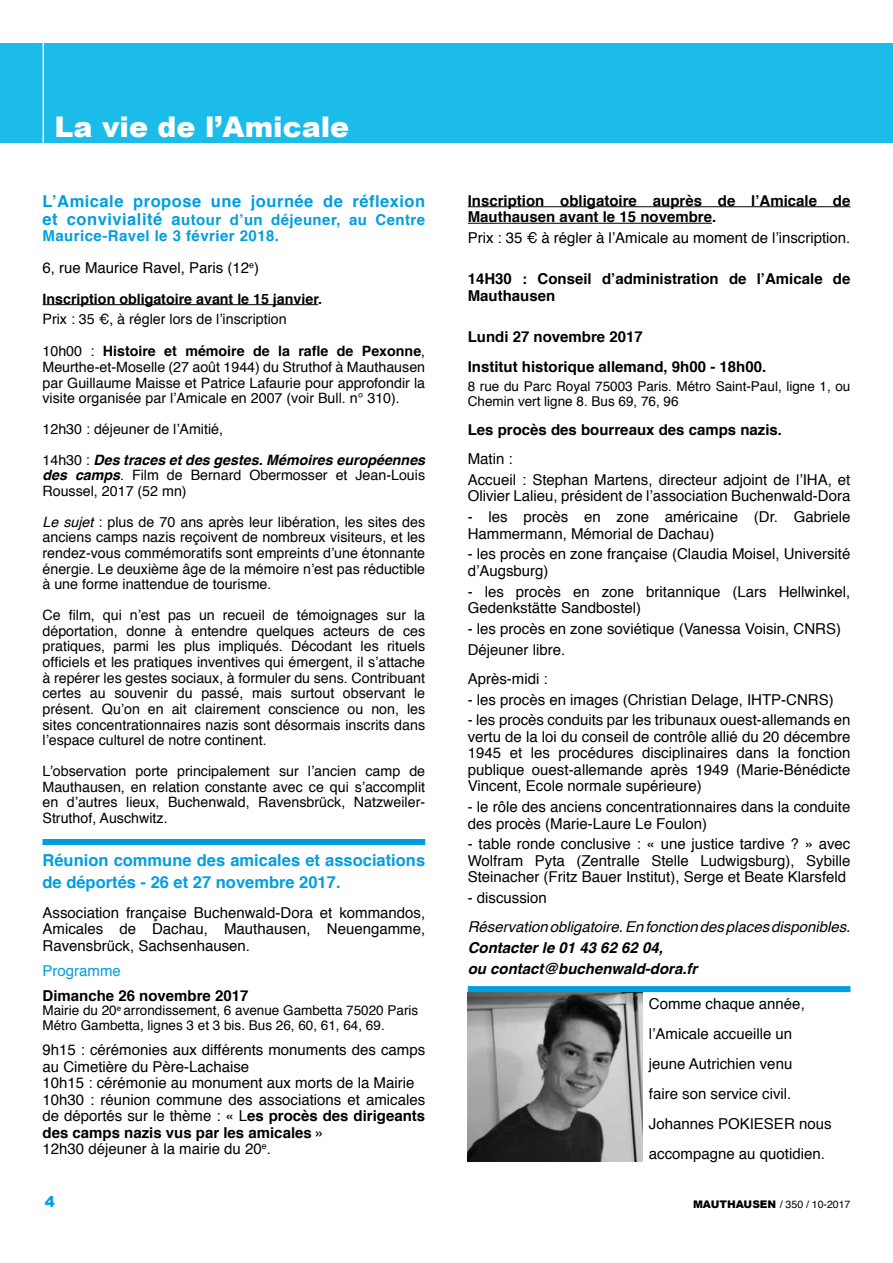
<style>
.page{position:relative;width:893px;height:1263px;background:#fff}
.page>*{position:absolute;margin:0;border:0;box-sizing:border-box;transform-origin:0 0}
.t1{font:900 28.5px "Arial";color:#fff}
.t2{font:700 16.5px/22.5px "Helvetica";color:#009ee0}
.t3{font:700 16.5px "Helvetica";letter-spacing:.03em;color:#009ee0}
.t4{font:15px/16.5px "Helvetica";color:#000}
.t5{font:700 15px/16.5px "Helvetica";color:#000}
.t6{font:700 15px/16.5px "Helvetica";letter-spacing:.03em;color:#009ee0}
.t7{font:italic 15px "Helvetica";color:#000}
.t8{font:italic 700 15px/20.7px "Helvetica";color:#000}
.t9{font:15px "Helvetica";color:#009ee0}
.t10{font:900 15px "Arial";color:#009ee0}
.t11{font:14.25px/15.8px "Helvetica";color:#000;text-align:justify}
.t12{font:italic 700 14.25px/30.8px "Helvetica";color:#000}
.t13{font:700 14.25px "Helvetica";color:#000}
.t14{font:13.5px/14.9px "Helvetica";color:#000}
.t15{font:10.5px "Helvetica";color:#000}
.s1{font-size:16.5px}
.s2{font-weight:700}
.s3{font-weight:400;font-style:normal}
.s4{font-weight:700;font-style:italic}
.s5{font-style:italic}
.s6{font-family:"Arial";font-weight:900}
</style>
<div class="page">
<div style="left:0;top:43px;width:893px;height:99px;background:#1bbbea"></div>
<hr style="left:43px;top:26px;width:1px;height:143px;background:#fff">
<div style="left:43px;top:839px;width:382px;height:6px;background:#009ee0"></div>
<hr style="left:468px;top:206px;width:382px;height:1px;background:#000">
<hr style="left:468px;top:223px;width:244px;height:1px;background:#000">
<hr style="left:43px;top:304px;width:275px;height:1px;background:#000">
<img style="left:468px;top:992px;width:174px;height:169px">
<div style="left:468px;top:986px;width:382px;height:6px;background:#009ee0"></div>
<h1 class="t1" style="left:55px;top:106px;width:296px">La vie de l’Amicale</h1>
<p class="t3" style="left:43px;top:188px;width:384px">L’Amicale propose une journée de réflexion</p>
<p class="t6" style="left:43px;top:212px;width:384px"><span class="s1">et convivialité a</span>utour d’un déjeuner, au Centre<br>Maurice-Ravel le 3 février 2018.</p>
<p class="t4" style="left:43px;top:260px;width:218px">6, rue Maurice Ravel, Paris (12<sup>e</sup>)</p>
<p class="t13" style="left:43px;top:287px;width:281px">Inscription obligatoire avant le 15 janvier.</p>
<p class="t11" style="left:43px;top:311px;width:246px">Prix : 35 €, à régler lors de l’inscription</p>
<p class="t11" style="left:43px;top:344px;width:384px">10h00 : <span class="s2">Histoire et mémoire de la rafle de Pexonne</span>, Meurthe-et-Moselle (27 août 1944) du Struthof à Mauthausen par Guillaume Maisse et Patrice Lafaurie pour approfondir la visite organisée par l’Amicale en 2007 (voir Bull. n° 310).</p>
<p class="t12" style="left:43px;top:414px;width:384px"><span class="s3">12h30 : déjeuner de l’Amitié,<br>14h30 :</span> Des traces et des gestes. Mémoires européennes</p>
<p class="t11" style="left:43px;top:468px;width:384px"><span class="s4">des camps</span>. Film de Bernard Obermosser et Jean-Louis<br>Roussel, 2017 (52 mn)</p>
<p class="t11" style="left:43px;top:514px;width:384px"><span class="s5">Le sujet</span> : plus de 70 ans après leur libération, les sites des anciens camps nazis reçoivent de nombreux visiteurs, et les rendez-vous commémoratifs sont empreints d’une étonnante énergie. Le deuxième âge de la mémoire n’est pas réductible à une forme inattendue de tourisme.</p>
<p class="t11" style="left:43px;top:608px;width:384px">Ce film, qui n’est pas un recueil de témoignages sur la déportation, donne à entendre quelques acteurs de ces pratiques, parmi les plus impliqués. Décodant les rituels officiels et les pratiques inventives qui émergent, il s’attache à repérer les gestes sociaux, à formuler du sens. Contribuant certes au souvenir du passé, mais surtout observant le présent. Qu’on en ait clairement conscience ou non, les sites concentrationnaires nazis sont désormais inscrits dans l’espace culturel de notre continent.</p>
<p class="t11" style="left:43px;top:764px;width:384px">L’observation porte principalement sur l’ancien camp de Mauthausen, en relation constante avec ce qui s’accomplit en d’autres lieux, Buchenwald, Ravensbrück, Natzweiler-Struthof, Auschwitz.</p>
<p class="t2" style="left:43px;top:849px;width:384px">Réunion commune des amicales et associations de déportés - 26 et 27 novembre 2017.</p>
<p class="t4" style="left:43px;top:904px;width:384px;text-align:justify">Association française Buchenwald-Dora et kommandos, Amicales de Dachau, Mauthausen, Neuengamme, Ravensbrück, Sachsenhausen.</p>
<p class="t9" style="left:43px;top:959px;width:80px">Programme</p>
<p class="t5" style="left:43px;top:987px;width:207px">Dimanche 26 novembre 2017</p>
<p class="t14" style="left:43px;top:1004px;width:377px">Mairie du 20<sup>e</sup> arrondissement, 6 avenue Gambetta 75020 Paris<br>Métro Gambetta, lignes 3 et 3 bis. Bus 26, 60, 61, 64, 69.</p>
<p class="t4" style="left:43px;top:1042px;width:384px">9h15 : cérémonies aux différents monuments des camps au Cimetière du Père-Lachaise<br>10h15 : cérémonie au monument aux morts de la Mairie 10h30 : réunion commune des associations et amicales de déportés sur le thème : « L<span class="s2">es procès des dirigeants des camps nazis vus par les amicales »<br></span>12h30 déjeuner à la mairie du 20<sup>e</sup>.</p>
<p class="t5" style="left:468px;top:192px;width:384px">Inscription obligatoire auprès de l’Amicale de<br>Mauthausen avant le 15 novembre.</p>
<p class="t4" style="left:468px;top:230px;width:384px">Prix : 35 € à régler à l’Amicale au moment de l’inscription.</p>
<p class="t5" style="left:468px;top:271px;width:384px">14H30 : Conseil d’administration de l’Amicale de<br>Mauthausen</p>
<p class="t5" style="left:468px;top:323px;width:300px;line-height:29.2px">Lundi 27 novembre 2017<br>Institut historique allemand, 9h00 - 18h00.</p>
<p class="t14" style="left:468px;top:379px;width:384px">8 rue du Parc Royal 75003 Paris. Métro Saint-Paul, ligne 1, ou<br>Chemin vert ligne 8. Bus 69, 76, 96</p>
<p class="t5" style="left:468px;top:421px;width:316px">Les procès des bourreaux des camps nazis.</p>
<p class="t4" style="left:468px;top:449px;width:384px;line-height:20.7px">Matin :<br>Accueil : Stephan Martens, directeur adjoint de l’IHA, et</p>
<p class="t4" style="left:468px;top:488px;width:384px">Olivier Lalieu, président de l’association Buchenwald-Dora</p>
<p class="t4" style="left:468px;top:509px;width:384px">- les procès en zone américaine (Dr. Gabriele<br>Hammermann, Mémorial de Dachau)</p>
<p class="t4" style="left:468px;top:546px;width:384px">- les procès en zone française (Claudia Moisel, Université d’Augsburg)</p>
<p class="t4" style="left:468px;top:583px;width:384px">- les procès en zone britannique (Lars Hellwinkel,<br>Gedenkstätte Sandbostel)</p>
<p class="t4" style="left:468px;top:619px;width:375px;line-height:20.7px">- les procès en zone soviétique (Vanessa Voisin, CNRS)<br>Déjeuner libre.</p>
<p class="t4" style="left:468px;top:671px;width:82px">Après-midi :</p>
<p class="t4" style="left:468px;top:691px;width:367px">- les procès en images (Christian Delage, IHTP-CNRS)</p>
<p class="t4" style="left:468px;top:712px;width:384px;text-align:justify">- les procès conduits par les tribunaux ouest-allemands en vertu de la loi du conseil de contrôle allié du 20 décembre 1945 et les procédures disciplinaires dans la fonction publique ouest-allemande après 1949 (Marie-Bénédicte Vincent, Ecole normale supérieure)</p>
<p class="t4" style="left:468px;top:799px;width:384px">- le rôle des anciens concentrationnaires dans la conduite des procès (Marie-Laure Le Foulon)</p>
<p class="t4" style="left:468px;top:836px;width:384px;text-align:justify">- table ronde conclusive : « une justice tardive ? » avec Wolfram Pyta (Zentralle Stelle Ludwigsburg), Sybille Steinacher (Fritz Bauer Institut), Serge et Beate Klarsfeld</p>
<p class="t4" style="left:468px;top:890px;width:81px">- discussion</p>
<p class="t7" style="left:468px;top:915px;width:384px">Réservation obligatoire. En fonction des places disponibles.</p>
<p class="t8" style="left:468px;top:937px;width:231px">Contacter le 01 43 62 62 04,<br>ou contact@buchenwald-dora.fr</p>
<p class="t4" style="left:649px;top:989px;width:184px;line-height:30px">Comme chaque année, l’Amicale accueille un jeune Autrichien venu<br>faire son service civil.<br>Johannes POKIESER nous accompagne au quotidien.</p>
<p class="t10" style="left:45px;top:1191px;width:12px">4</p>
<p class="t15" style="left:693px;top:1196px;width:159px"><span class="s6">MAUTHAUSEN</span> / 350 / 10-2017</p>
</div>
